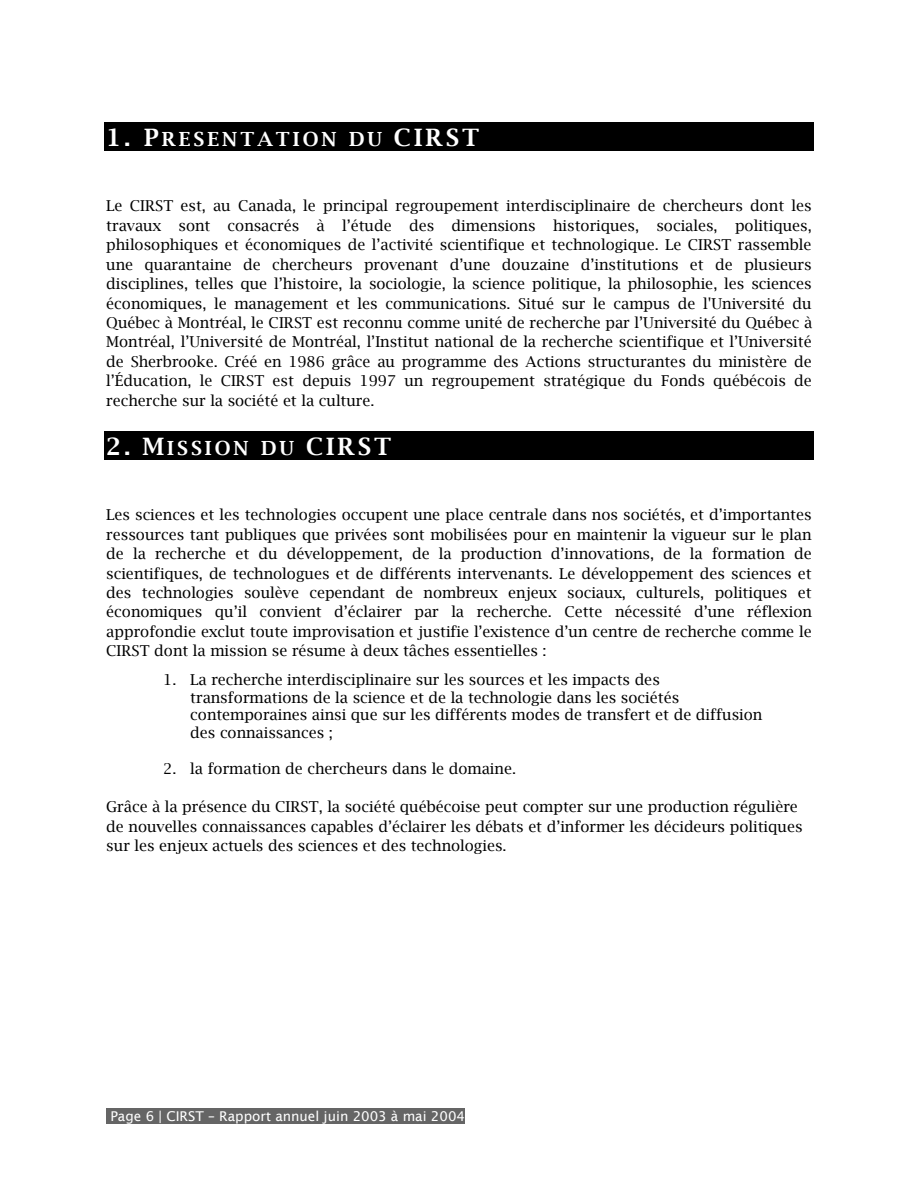
<style>
.page{position:relative;width:918px;height:1188px;background:#fff}
.page>*{position:absolute;margin:0;border:0;box-sizing:border-box;transform-origin:0 0}
.Titre_1{font:600 24px "Lucida Bright";letter-spacing:.125em;color:#fff}
.Titre_1-2{font:600 19.5px "Lucida Bright";letter-spacing:.155em;color:#fff}
.Corps_de_texte{font:15px/19.4px "Lucida Bright";color:#000;text-align:justify}
.t1{font:13.5px "Lucida Sans";color:#fff}
.s1{font-size:24px}
.s2{font-size:19.5px}
</style>
<div class="page">
<div style="left:104px;top:123px;width:710px;height:28px;background:#000"></div>
<div style="left:104px;top:432px;width:710px;height:28px;background:#000"></div>
<div style="left:106px;top:1108px;width:359px;height:16px;background:#656565"></div>
<h1 class="Titre_1-2" style="left:106px;top:127px;width:374px"><span class="s1">1. P</span>RESENTATION DU <span class="s1">CIRST</span></h1>
<p class="Corps_de_texte" style="left:106px;top:196px;width:707px">Le CIRST est, au Canada, le principal regroupement interdisciplinaire de chercheurs dont les travaux sont consacrés à l’étude des dimensions historiques, sociales, politiques, philosophiques et économiques de l’activité scientifique et technologique. Le CIRST rassemble une quarantaine de chercheurs provenant d’une douzaine d’institutions et de plusieurs disciplines, telles que l’histoire, la sociologie, la science politique, la philosophie, les sciences économiques, le management et les communications. Situé sur le campus de l'Université du Québec à Montréal, le CIRST est reconnu comme unité de recherche par l’Université du Québec à Montréal, l’Université de Montréal, l’Institut national de la recherche scientifique et l’Université de Sherbrooke. Créé en 1986 grâce au programme des Actions structurantes du ministère de l’Éducation, le CIRST est depuis 1997 un regroupement stratégique du Fonds québécois de recherche sur la société et la culture.</p>
<h1 class="Titre_1" style="left:106px;top:432px;width:287px">2. M<span class="s2">ISSION DU</span> CIRST</h1>
<p class="Corps_de_texte" style="left:106px;top:505px;width:707px">Les sciences et les technologies occupent une place centrale dans nos sociétés, et d’importantes ressources tant publiques que privées sont mobilisées pour en maintenir la vigueur sur le plan de la recherche et du développement, de la production d’innovations, de la formation de scientifiques, de technologues et de différents intervenants. Le développement des sciences et des technologies soulève cependant de nombreux enjeux sociaux, culturels, politiques et économiques qu’il convient d’éclairer par la recherche. Cette nécessité d’une réflexion approfondie exclut toute improvisation et justifie l’existence d’un centre de recherche comme le CIRST dont la mission se résume à deux tâches essentielles :</p>
<p class="Corps_de_texte" style="left:190px;top:670px;width:574px;line-height:17.7px;text-align:left;text-indent:-27px">1. La recherche interdisciplinaire sur les sources et les impacts des transformations de la science et de la technologie dans les sociétés contemporaines ainsi que sur les différents modes de transfert et de diffusion des connaissances ;</p>
<p class="Corps_de_texte" style="left:163px;top:758px;width:354px">2. la formation de chercheurs dans le domaine.</p>
<p class="Corps_de_texte" style="left:106px;top:797px;width:698px;text-align:left">Grâce à la présence du CIRST, la société québécoise peut compter sur une production régulière de nouvelles connaissances capables d’éclairer les débats et d’informer les décideurs politiques sur les enjeux actuels des sciences et des technologies.</p>
<p class="t1" style="left:111px;top:1108px;width:356px">Page 6 | CIRST – Rapport annuel juin 2003 à mai 2004</p>
</div>
